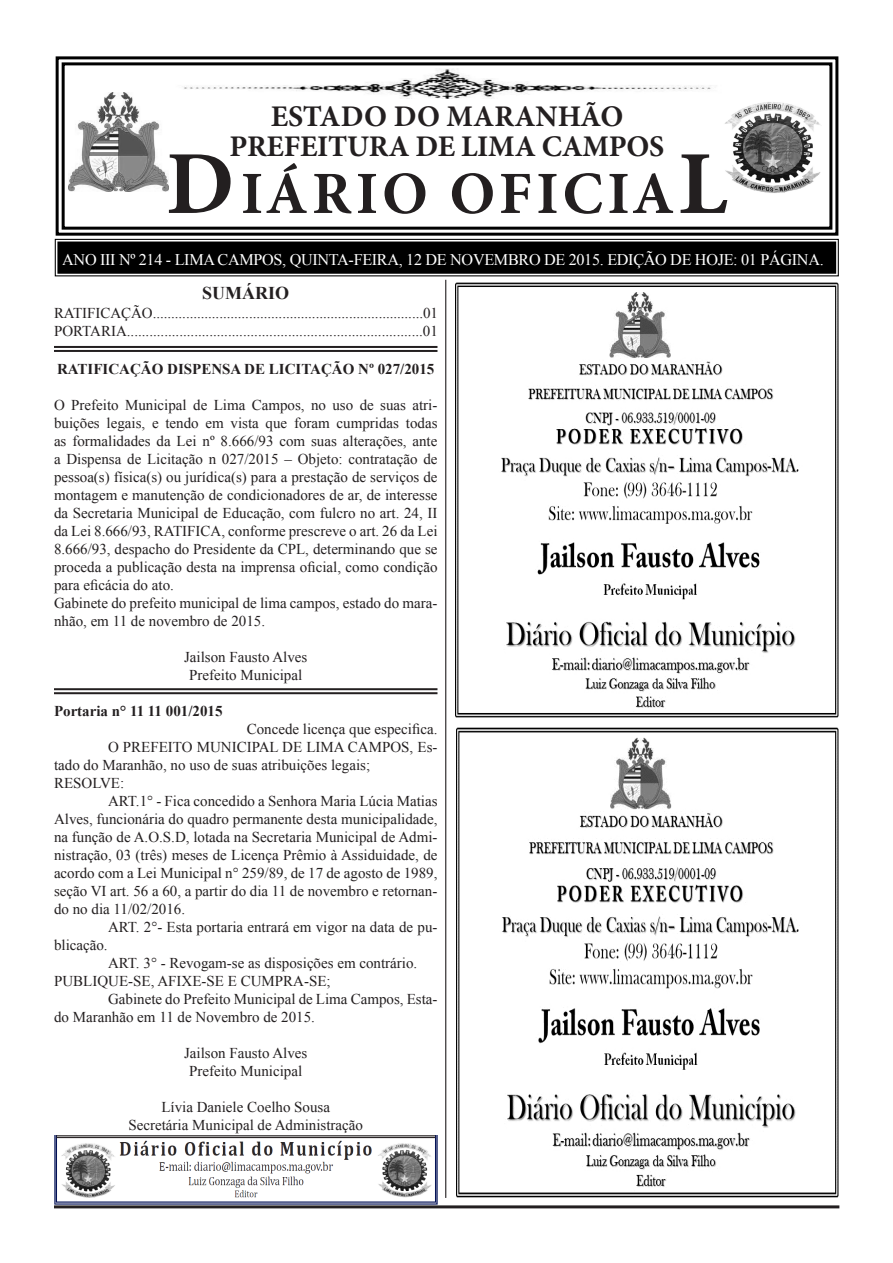
<style>
.page{position:relative;width:893px;height:1263px;background:#fff}
.page>*{position:absolute;margin:0;border:0;box-sizing:border-box;transform-origin:0 0}
.t1{font:700 60px "Minion Pro";letter-spacing:.06em;color:#231f20}
.t2{font:700 30px "Minion Pro";letter-spacing:-.01em;color:#231f20}
.t3{font:700 18px "Times New Roman";color:#231f20}
.t4{font:16.2px "Times New Roman";letter-spacing:-.02em;color:#fff}
.t5{font:15px/18px "Times New Roman";color:#231f20}
.t6{font:700 15px "Times New Roman";color:#231f20}
.s1{font-size:90px}
</style>
<div class="page">
<svg style="left:55px;top:56px;width:784px;height:180px"></svg>
<div style="left:62px;top:62px;width:770px;height:168px;border:3px solid #000"></div>
<svg style="left:54px;top:238px;width:785px;height:39px;background:#242424"></svg>
<div style="left:57px;top:241px;width:779px;height:33px;border:2px solid #000"></div>
<div style="left:61px;top:245px;width:771px;height:25px;border:1px solid #000"></div>
<img style="left:717px;top:97px;width:108px;height:103px">
<hr style="left:54px;top:1205px;width:785px;height:3px;background:#231f20">
<img style="left:68px;top:93px;width:101px;height:98px">
<img style="left:170px;top:69px;width:552px;height:30px">
<hr style="left:54px;top:346px;width:383px;height:2px;background:#231f20">
<hr style="left:54px;top:350px;width:383px;height:2px;background:#231f20">
<hr style="left:445px;top:280px;width:1px;height:918px;background:#231f20">
<hr style="left:54px;top:688px;width:383px;height:2px;background:#231f20">
<hr style="left:54px;top:692px;width:383px;height:2px;background:#231f20">
<img style="left:455px;top:283px;width:383px;height:435px">
<img style="left:456px;top:727px;width:383px;height:471px">
<img style="left:54px;top:1135px;width:383px;height:69px">
<p class="t2" style="left:271px;top:95px;width:354px">ESTADO DO MARANHÃO</p>
<p class="t2" style="left:230px;top:125px;width:436px">PREFEITURA DE LIMA CAMPOS</p>
<p class="t1" style="left:166px;top:151px;width:563px"><span class="s1">D</span>IÁRIO OFICIA<span class="s1">L</span></p>
<p class="t4" style="left:62px;top:249px;width:763px">ANO III Nº 214 - LIMA CAMPOS, QUINTA-FEIRA, 12 DE NOVEMBRO DE 2015. EDIÇÃO DE HOJE: 01 PÁGINA.</p>
<p class="t3" style="left:202px;top:280px;width:88px">SUMÁRIO</p>
<p class="t5" style="left:54px;top:303px;width:386px">RATIFICAÇÃO.........................................................................01</p>
<p class="t5" style="left:54px;top:321px;width:385px">PORTARIA...............................................................................01</p>
<p class="t6" style="left:57px;top:358px;width:379px">RATIFICAÇÃO DISPENSA DE LICITAÇÃO Nº 027/2015</p>
<p class="t5" style="left:54px;top:395px;width:385px;text-align:justify">O Prefeito Municipal de Lima Campos, no uso de suas atri&shy;buições legais, e tendo em vista que foram cumpridas todas as formalidades da Lei nº 8.666/93 com suas alterações, ante a Dispensa de Licitação n 027/2015 – Objeto: contratação de pessoa(s) física(s) ou jurídica(s) para a prestação de serviços de montagem e manutenção de condicionadores de ar, de interesse da Secretaria Municipal de Educação, com fulcro no art. 24, II da Lei 8.666/93, RATIFICA, conforme prescreve o art. 26 da Lei 8.666/93, despacho do Presidente da CPL, determinando que se proceda a publicação desta na imprensa oficial, como condição para eficácia do ato.</p>
<p class="t5" style="left:54px;top:593px;width:385px">Gabinete do prefeito municipal de lima campos, estado do mara&shy;nhão, em 11 de novembro de 2015.</p>
<p class="t5" style="left:184px;top:647px;width:125px">Jailson Fausto Alves</p>
<p class="t5" style="left:189px;top:665px;width:114px">Prefeito Municipal</p>
<p class="t6" style="left:54px;top:700px;width:170px">Portaria n° 11 11 001/2015</p>
<p class="t5" style="left:247px;top:719px;width:192px">Concede licença que especifica.</p>
<p class="t5" style="left:54px;top:737px;width:385px;text-indent:54px">O PREFEITO MUNICIPAL DE LIMA CAMPOS, Es&shy;tado do Maranhão, no uso de suas atribuições legais;</p>
<p class="t5" style="left:54px;top:773px;width:72px">RESOLVE:</p>
<p class="t5" style="left:54px;top:791px;width:385px;text-align:justify;text-indent:54px">ART.1° - Fica concedido a Senhora Maria Lúcia Matias Alves, funcionária do quadro permanente desta municipalidade, na função de A.O.S.D, lotada na Secretaria Municipal de Admi&shy;nistração, 03 (três) meses de Licença Prêmio à Assiduidade, de acordo com a Lei Municipal n° 259/89, de 17 de agosto de 1989, seção VI art. 56 a 60, a partir do dia 11 de novembro e retornan&shy;do no dia 11/02/2016.</p>
<p class="t5" style="left:108px;top:917px;width:331px">ART. 2°- Esta portaria entrará em vigor na data de pu-</p>
<p class="t5" style="left:54px;top:935px;width:55px">blicação.</p>
<p class="t5" style="left:108px;top:953px;width:311px">ART. 3° - Revogam-se as disposições em contrário.</p>
<p class="t5" style="left:54px;top:971px;width:278px">PUBLIQUE-SE, AFIXE-SE E CUMPRA-SE;</p>
<p class="t5" style="left:54px;top:989px;width:385px;text-indent:54px">Gabinete do Prefeito Municipal de Lima Campos, Esta&shy;do Maranhão em 11 de Novembro de 2015.</p>
<p class="t5" style="left:184px;top:1043px;width:125px">Jailson Fausto Alves</p>
<p class="t5" style="left:189px;top:1061px;width:114px">Prefeito Municipal</p>
<p class="t5" style="left:161px;top:1097px;width:170px">Lívia Daniele Coelho Sousa</p>
<p class="t5" style="left:128px;top:1115px;width:236px">Secretária Municipal de Administração</p>
</div>
